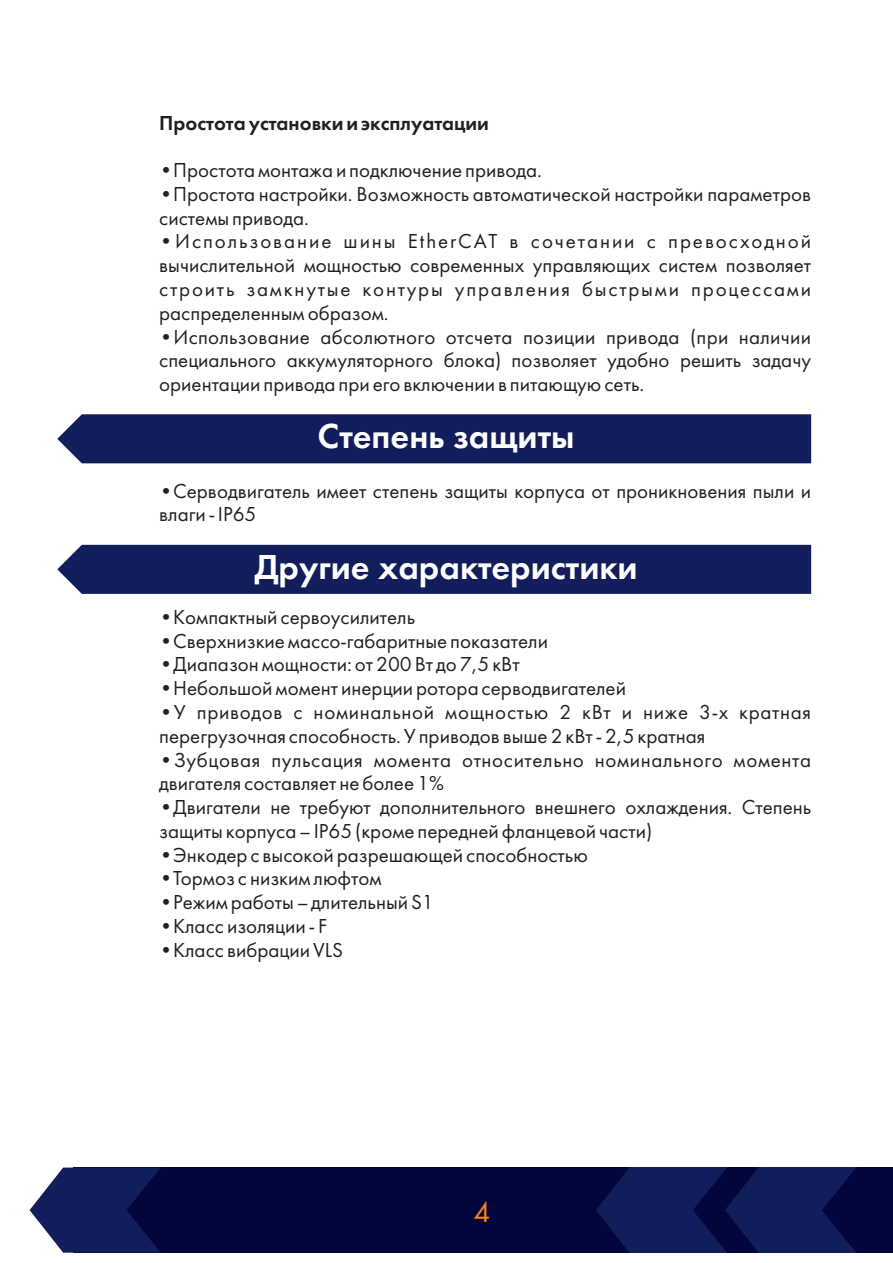
<style>
.page{position:relative;width:893px;height:1263px;background:#fff}
.page>*{position:absolute;margin:0;border:0;box-sizing:border-box;transform-origin:0 0}
.t1{font:36px "Futura Demi C";color:#fff}
.t2{font:30px "Futura Book C";color:#f58220}
.t3{font:21px/23.7px "Futura Book C";color:#231f20}
.t4{font:21px/23.7px "Futura Book C";letter-spacing:.03em;color:#231f20}
.t5{font:21px "Futura Demi C";color:#231f20}
</style>
<div class="page">
<div style="left:73px;top:1167px;width:820px;height:85px;background:#02063b"></div>
<svg style="left:596px;top:1167px;width:260px;height:85px"></svg>
<svg style="left:30px;top:1167px;width:130px;height:85px"></svg>
<div style="left:57px;top:414px;width:754px;height:49px;background:#121d5b"></div>
<div style="left:57px;top:545px;width:754px;height:49px;background:#121d5b"></div>
<p class="t5" style="left:159px;top:114px;width:331px">Простота установки и эксплуатации</p>
<p class="t3" style="left:159px;top:160px;width:384px">•Простота монтажа и подключение привода.</p>
<p class="t3" style="left:159px;top:184px;width:653px">•Простота настройки. Возможность автоматической настройки параметров системы привода.</p>
<p class="t3" style="left:159px;top:231px;width:653px;text-align:justify">•Использование шины EtherCAT в сочетании с превосходной вычислительной мощностью современных управляющих систем позволяет строить замкнутые контуры управления быстрыми процессами распределенным образом.</p>
<p class="t3" style="left:159px;top:326px;width:653px;text-align:justify">•Использование абсолютного отсчета позиции привода (при наличии специального аккумуляторного блока) позволяет удобно решить задачу ориентации привода при его включении в питающую сеть.</p>
<h1 class="t1" style="left:318px;top:421px;width:258px">Степень защиты</h1>
<p class="t3" style="left:159px;top:480px;width:653px">•Серводвигатель имеет степень защиты корпуса от проникновения пыли и влаги - IP65</p>
<h1 class="t1" style="left:254px;top:552px;width:385px">Другие характеристики</h1>
<p class="t3" style="left:159px;top:607px;width:257px">•Компактный сервоусилитель</p>
<p class="t3" style="left:159px;top:630px;width:390px">•Сверхнизкие массо-габаритные показатели</p>
<p class="t3" style="left:159px;top:654px;width:362px">•Диапазон мощности: от 200 Вт до 7,5 кВт</p>
<p class="t3" style="left:159px;top:678px;width:468px">•Небольшой момент инерции ротора серводвигателей</p>
<p class="t3" style="left:159px;top:702px;width:653px">•У приводов с номинальной мощностью 2 кВт и ниже 3-х кратная перегрузочная способность. У приводов выше 2 кВт - 2,5 кратная</p>
<p class="t4" style="left:159px;top:749px;width:653px">•Зубцовая пульсация момента относительно номинального момента двигателя составляет не более 1%</p>
<p class="t3" style="left:159px;top:797px;width:653px">•Двигатели не требуют дополнительного внешнего охлаждения. Степень защиты корпуса – IP65 (кроме передней фланцевой части)</p>
<p class="t3" style="left:159px;top:844px;width:430px">•Энкодер с высокой разрешающей способностью</p>
<p class="t3" style="left:159px;top:868px;width:224px">•Тормоз с низким люфтом</p>
<p class="t3" style="left:159px;top:892px;width:276px">•Режим работы – длительный S1</p>
<p class="t3" style="left:159px;top:916px;width:169px">•Класс изоляции - F</p>
<p class="t3" style="left:159px;top:939px;width:185px">•Класс вибрации VLS</p>
<h2 class="t2" style="left:474px;top:1199px;width:19px">4</h2>
</div>
